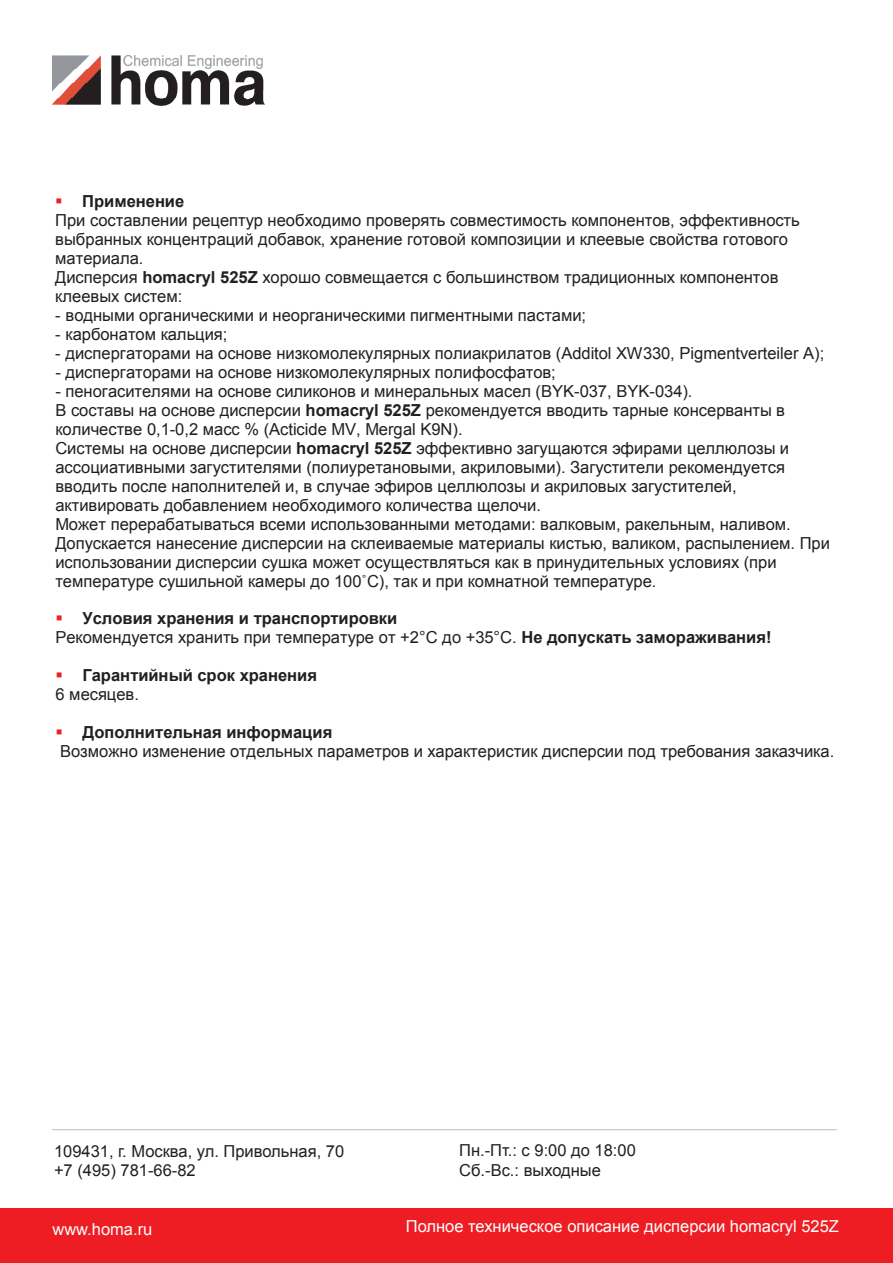
<style>
.page{position:relative;width:893px;height:1263px;background:#fff}
.page>*{position:absolute;margin:0;border:0;box-sizing:border-box;transform-origin:0 0}
.t1{font:16.5px/19px "Arial";color:#231f20}
.t2{font:700 16.5px/19px "Arial";color:#231f20}
.t3{font:16.5px "Arial";color:#fff}
.s1{color:#ee1f23}
.s2{font-weight:700}
.s3{font-weight:400}
</style>
<div class="page">
<img style="left:52px;top:55px;width:213px;height:51px">
<div style="left:0;top:1209px;width:893px;height:54px;background:#ee1d23"></div>
<hr style="left:52px;top:1129px;width:785px;height:1px;background:#bcbdc0">
<p class="t1" style="left:55px;top:192px;width:746px"><span class="s1">▪</span> <span class="s2">Применение<br></span>При составлении рецептур необходимо проверять совместимость компонентов, эффективность выбранных концентраций добавок, хранение готовой композиции и клеевые свойства готового материала.<br>Дисперсия <span class="s2">homacryl 525Z</span> хорошо совмещается с большинством традиционных компонентов клеевых систем:</p>
<p class="t1" style="left:55px;top:306px;width:532px">- водными органическими и неорганическими пигментными пастами;</p>
<p class="t1" style="left:55px;top:325px;width:174px">- карбонатом кальция;</p>
<p class="t1" style="left:55px;top:344px;width:771px">- диспергаторами на основе низкомолекулярных полиакрилатов (Additol XW330, Pigmentverteiler A);</p>
<p class="t1" style="left:55px;top:363px;width:502px">- диспергаторами на основе низкомолекулярных полифосфатов;</p>
<p class="t1" style="left:55px;top:382px;width:776px">- пеногасителями на основе силиконов и минеральных масел (BYK-037, BYK-034).<br>В составы на основе дисперсии <span class="s2">homacryl 525Z</span> рекомендуется вводить тарные консерванты в количестве 0,1-0,2 масс % (Acticide MV, Mergal K9N).<br>Системы на основе дисперсии <span class="s2">homacryl 525Z</span> эффективно загущаются эфирами целлюлозы и ассоциативными загустителями (полиуретановыми, акриловыми). Загустители рекомендуется вводить после наполнителей и, в случае эфиров целлюлозы и акриловых загустителей, активировать добавлением необходимого количества щелочи.<br>Может перерабатываться всеми использованными методами: валковым, ракельным, наливом.<br>Допускается нанесение дисперсии на склеиваемые материалы кистью, валиком, распылением. При использовании дисперсии сушка может осуществляться как в принудительных условиях (при температуре сушильной камеры до 100˚С), так и при комнатной температуре.</p>
<p class="t2" style="left:55px;top:609px;width:718px"><span class="s1">▪</span> Условия хранения и транспортировки<br><span class="s3">Рекомендуется хранить при температуре от +2°С до +35°С.</span> Не допускать замораживания!</p>
<p class="t2" style="left:55px;top:667px;width:263px"><span class="s1">▪</span> Гарантийный срок хранения<br><span class="s3">6 месяцев.</span></p>
<p class="t1" style="left:55px;top:723px;width:780px"><span class="s1">▪</span> <span class="s2">Дополнительная информация<br></span>Возможно изменение отдельных параметров и характеристик дисперсии под требования заказчика.</p>
<p class="t1" style="left:54px;top:1141px;width:292px;line-height:19.8px">109431, г. Москва, ул. Привольная, 70 +7 (495) 781-66-82</p>
<p class="t1" style="left:459px;top:1140px;width:178px;line-height:19.8px">Пн.-Пт.: с 9:00 до 18:00<br>Сб.-Вс.: выходные</p>
<p class="t3" style="left:52px;top:1218px;width:101px">www.homa.ru</p>
<p class="t3" style="left:406px;top:1216px;width:435px">Полное техническое описание дисперсии homacryl 525Z</p>
</div>
